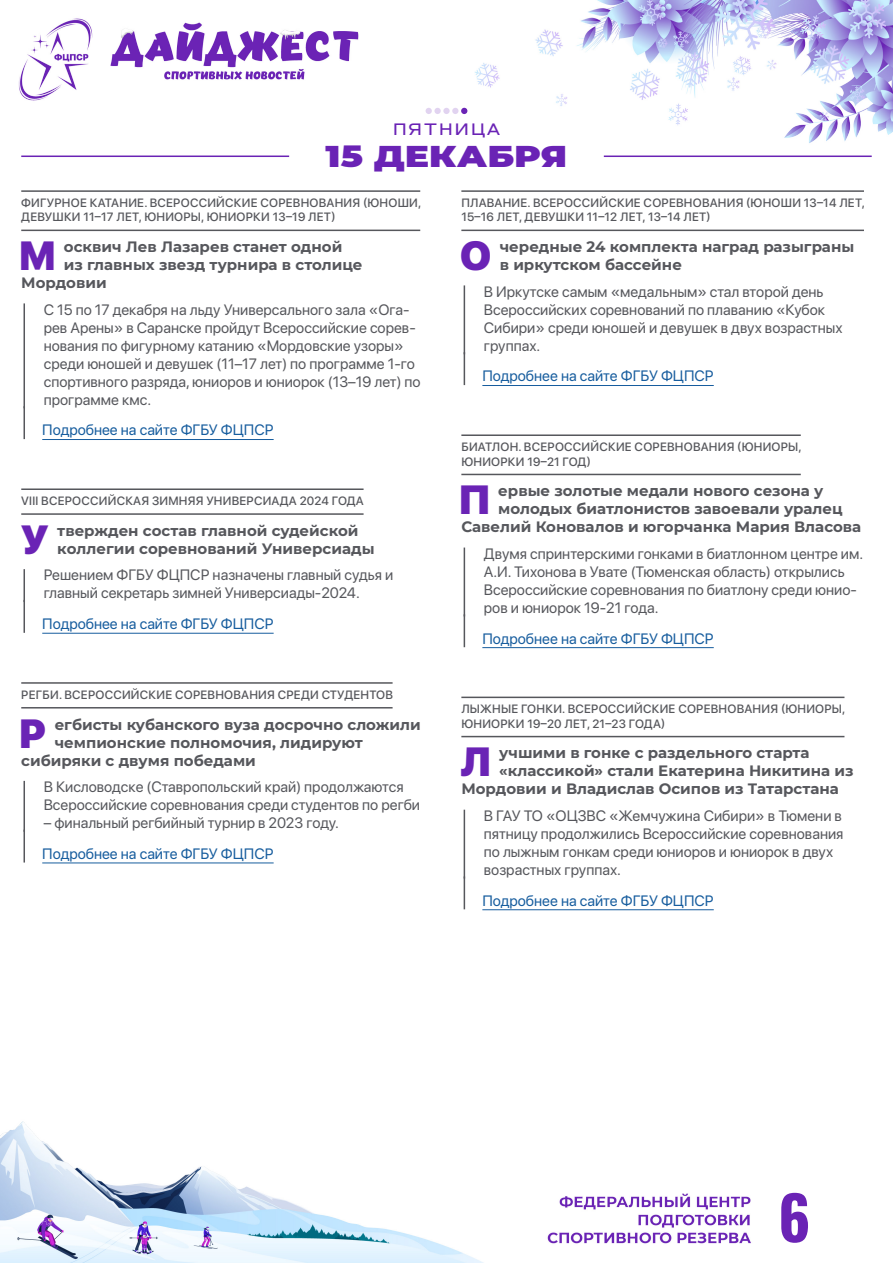
<style>
.page{position:relative;width:893px;height:1263px;background:#fff}
.page>*{position:absolute;margin:0;border:0;box-sizing:border-box;transform-origin:0 0}
.t1{font:700 60px "Oswald";color:#6a23b5}
.Заголовок_1{font:900 40.5px "SF Pro Display";color:#6a23b5}
.t2{font:900 30px "Montserrat";color:#6a23b5;scale:1.2 1}
.t3{font:500 16.5px "Steppe";letter-spacing:.08em;color:#6a23b5;scale:1.09 1}
.Текст{font:15px/18px "SF Pro Display";color:#56575c}
.Заголовок_1-2{font:700 15px/18px "Montserrat";color:#56575c}
.Гиперссылка{font:15px "SF Pro Display";color:#175d9e}
.Подзаголовок{font:italic 500 12px/14.4px "SF Pro Display";letter-spacing:.02em;color:#56575c}
</style>
<div class="page">
<img style="left:0;top:0;width:893px;height:1263px">
<hr style="left:21px;top:156px;width:268px;height:1px;background:#6a23b5">
<hr style="left:604px;top:156px;width:268px;height:1px;background:#6a23b5">
<svg style="left:426px;top:108px;width:6px;height:6px"></svg>
<div style="left:434px;top:108px;width:7px;height:6px;background:#e1d3f0;border-radius:50%"></div>
<div style="left:443px;top:108px;width:7px;height:6px;background:#e1d3f0;border-radius:50%"></div>
<svg style="left:452px;top:108px;width:15px;height:6px"></svg>
<hr style="left:21px;top:230px;width:399px;height:1px;background:#56575c">
<hr style="left:21px;top:190px;width:399px;height:2px;background:#56575c">
<hr style="left:24px;top:303px;width:1px;height:105px;background:#56575c">
<hr style="left:24px;top:406px;width:1px;height:33px;background:#56575c">
<hr style="left:42px;top:439px;width:232px;height:1px;background:#175d9e">
<hr style="left:21px;top:513px;width:343px;height:2px;background:#56575c">
<hr style="left:21px;top:488px;width:343px;height:2px;background:#56575c">
<hr style="left:24px;top:569px;width:1px;height:33px;background:#56575c">
<hr style="left:24px;top:600px;width:1px;height:33px;background:#56575c">
<hr style="left:42px;top:633px;width:232px;height:1px;background:#175d9e">
<hr style="left:21px;top:707px;width:372px;height:1px;background:#56575c">
<hr style="left:21px;top:682px;width:372px;height:2px;background:#56575c">
<hr style="left:24px;top:781px;width:1px;height:51px;background:#56575c">
<hr style="left:24px;top:830px;width:1px;height:32px;background:#56575c">
<hr style="left:42px;top:862px;width:232px;height:1px;background:#175d9e">
<hr style="left:461px;top:230px;width:403px;height:1px;background:#56575c">
<hr style="left:461px;top:190px;width:403px;height:2px;background:#56575c">
<hr style="left:464px;top:285px;width:1px;height:69px;background:#56575c">
<hr style="left:464px;top:352px;width:1px;height:33px;background:#56575c">
<hr style="left:482px;top:385px;width:232px;height:1px;background:#175d9e">
<hr style="left:461px;top:474px;width:340px;height:1px;background:#56575c">
<hr style="left:461px;top:434px;width:340px;height:2px;background:#56575c">
<hr style="left:464px;top:547px;width:1px;height:69px;background:#56575c">
<hr style="left:464px;top:614px;width:1px;height:33px;background:#56575c">
<hr style="left:482px;top:647px;width:232px;height:1px;background:#175d9e">
<hr style="left:461px;top:736px;width:383px;height:1px;background:#56575c">
<hr style="left:461px;top:697px;width:383px;height:1px;background:#56575c">
<hr style="left:464px;top:810px;width:1px;height:68px;background:#56575c">
<hr style="left:464px;top:876px;width:1px;height:33px;background:#56575c">
<hr style="left:482px;top:909px;width:232px;height:1px;background:#175d9e">
<p class="t3" style="left:393px;top:119px;width:100px">ПЯТНИЦА</p>
<h3 class="t2" style="left:326px;top:134px;width:203px">15 ДЕКАБРЯ</h3>
<p class="Подзаголовок" style="left:21px;top:195px;width:401px">ФИГУРНОЕ КАТАНИЕ. ВСЕРОССИЙСКИЕ СОРЕВНОВАНИЯ (ЮНОШИ,<br>ДЕВУШКИ 11–17 ЛЕТ, ЮНИОРЫ, ЮНИОРКИ 13–19 ЛЕТ)</p>
<p class="Заголовок_1" style="left:19px;top:226px;width:38px">М</p>
<p class="Заголовок_1-2" style="left:64px;top:237px;width:280px">осквич Лев Лазарев станет одной</p>
<p class="Заголовок_1-2" style="left:64px;top:255px;width:300px">из главных звезд турнира в столице</p>
<p class="Заголовок_1-2" style="left:21px;top:273px;width:87px">Мордовии</p>
<p class="Текст" style="left:44px;top:299px;width:378px">С 15 по 17 декабря на льду Универсального зала «Ога&shy;рев Арены» в Саранске пройдут Всероссийские сорев&shy;нования по фигурному катанию «Мордовские узоры» среди юношей и девушек (11–17 лет) по программе 1-го спортивного разряда, юниоров и юниорок (13–19 лет) по программе кмс.</p>
<p class="Гиперссылка" style="left:42px;top:419px;width:233px">Подробнее на сайте ФГБУ ФЦПСР</p>
<p class="Подзаголовок" style="left:21px;top:493px;width:344px">VIII ВСЕРОССИЙСКАЯ ЗИМНЯЯ УНИВЕРСИАДА 2024 ГОДА</p>
<p class="Заголовок_1" style="left:20px;top:510px;width:30px">У</p>
<p class="Заголовок_1-2" style="left:57px;top:521px;width:319px">твержден состав главной судейской коллегии соревнований Универсиады</p>
<p class="Текст" style="left:44px;top:565px;width:351px">Решением ФГБУ ФЦПСР назначены главный судья и главный секретарь зимней Универсиады-2024.</p>
<p class="Гиперссылка" style="left:42px;top:613px;width:233px">Подробнее на сайте ФГБУ ФЦПСР</p>
<p class="Подзаголовок" style="left:21px;top:687px;width:373px">РЕГБИ. ВСЕРОССИЙСКИЕ СОРЕВНОВАНИЯ СРЕДИ СТУДЕНТОВ</p>
<p class="Заголовок_1" style="left:19px;top:703px;width:29px">Р</p>
<p class="Заголовок_1-2" style="left:55px;top:714px;width:368px">егбисты кубанского вуза досрочно сложили</p>
<p class="Заголовок_1-2" style="left:55px;top:732px;width:310px">чемпионские полномочия, лидируют</p>
<p class="Заголовок_1-2" style="left:21px;top:750px;width:236px">сибиряки с двумя победами</p>
<p class="Текст" style="left:44px;top:777px;width:378px">В Кисловодске (Ставропольский край) продолжаются<br>Всероссийские соревнования среди студентов по регби</p>
<p class="Текст" style="left:44px;top:813px;width:297px">– финальный регбийный турнир в 2023 году.</p>
<p class="Гиперссылка" style="left:42px;top:843px;width:233px">Подробнее на сайте ФГБУ ФЦПСР</p>
<p class="Подзаголовок" style="left:461px;top:195px;width:405px">ПЛАВАНИЕ. ВСЕРОССИЙСКИЕ СОРЕВНОВАНИЯ (ЮНОШИ 13–14 ЛЕТ,<br>15–16 ЛЕТ, ДЕВУШКИ 11–12 ЛЕТ, 13–14 ЛЕТ)</p>
<p class="Заголовок_1" style="left:460px;top:226px;width:33px">О</p>
<p class="Заголовок_1-2" style="left:500px;top:237px;width:356px">чередные 24 комплекта наград разыграны в иркутском бассейне</p>
<p class="Текст" style="left:484px;top:281px;width:360px">В Иркутске самым «медальным» стал второй день Всероссийских соревнований по плаванию «Кубок Сибири» среди юношей и девушек в двух возрастных группах.</p>
<p class="Гиперссылка" style="left:482px;top:365px;width:233px">Подробнее на сайте ФГБУ ФЦПСР</p>
<p class="Подзаголовок" style="left:461px;top:439px;width:342px">БИАТЛОН. ВСЕРОССИЙСКИЕ СОРЕВНОВАНИЯ (ЮНИОРЫ,<br>ЮНИОРКИ 19–21 ГОД)</p>
<p class="Заголовок_1" style="left:459px;top:470px;width:33px">П</p>
<p class="Заголовок_1-2" style="left:498px;top:481px;width:327px">ервые золотые медали нового сезона у</p>
<p class="Заголовок_1-2" style="left:498px;top:499px;width:346px">молодых биатлонистов завоевали уралец</p>
<p class="Заголовок_1-2" style="left:461px;top:517px;width:401px">Савелий Коновалов и югорчанка Мария Власова</p>
<p class="Текст" style="left:484px;top:544px;width:381px">Двумя спринтерскими гонками в биатлонном центре им.<br>А.И. Тихонова в Увате (Тюменская область) открылись Всероссийские соревнования по биатлону среди юнио&shy;ров и юниорок 19-21 года.</p>
<p class="Гиперссылка" style="left:482px;top:627px;width:233px">Подробнее на сайте ФГБУ ФЦПСР</p>
<p class="Подзаголовок" style="left:461px;top:701px;width:386px">ЛЫЖНЫЕ ГОНКИ. ВСЕРОССИЙСКИЕ СОРЕВНОВАНИЯ (ЮНИОРЫ,<br>ЮНИОРКИ 19–20 ЛЕТ, 21–23 ГОДА)</p>
<p class="Заголовок_1" style="left:461px;top:732px;width:32px">Л</p>
<p class="Заголовок_1-2" style="left:499px;top:743px;width:312px">учшими в гонке с раздельного старта</p>
<p class="Заголовок_1-2" style="left:499px;top:761px;width:356px">«классикой» стали Екатерина Никитина из</p>
<p class="Заголовок_1-2" style="left:461px;top:779px;width:379px">Мордовии и Владислав Осипов из Татарстана</p>
<p class="Текст" style="left:484px;top:806px;width:361px">В ГАУ ТО «ОЦЗВС «Жемчужина Сибири» в Тюмени в пятницу продолжились Всероссийские соревнования по лыжным гонкам среди юниоров и юниорок в двух возрастных группах.</p>
<p class="Гиперссылка" style="left:482px;top:890px;width:233px">Подробнее на сайте ФГБУ ФЦПСР</p>
<h1 class="t1" style="left:778px;top:1186px;width:34px">6</h1>
</div>
